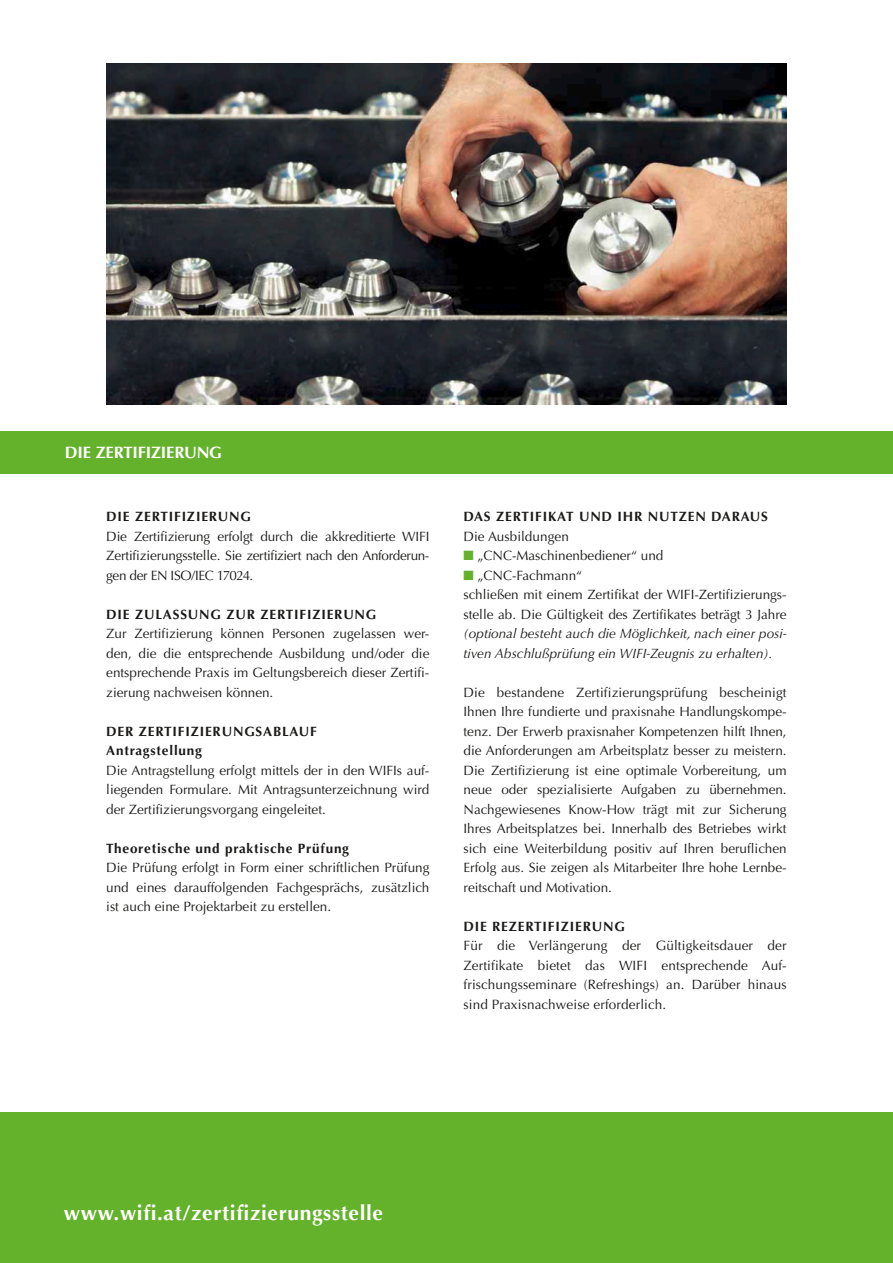
<style>
.page{position:relative;width:893px;height:1263px;background:#fff}
.page>*{position:absolute;margin:0;border:0;box-sizing:border-box;transform-origin:0 0}
.t1{font:700 21px "Optima LT Std";letter-spacing:.03em;color:#fff}
.t2{font:700 16.5px "Optima LT Std";letter-spacing:-.015em;color:#fff}
.t3{font:13.5px/19.5px "Optima LT Std";color:#1a1918;text-align:justify}
.t4{font:700 13.5px/19.5px "Optima LT Std";letter-spacing:.06em;color:#1a1918}
.t5{font:italic 13.5px/19.5px "Optima LT Std";color:#1a1918}
.s1{color:#64b22c}
</style>
<div class="page">
<div style="left:0;top:1108px;width:893px;height:155px;background:#64b22c"></div>
<div style="left:0;top:1105px;width:893px;height:6px;background:#fff"></div>
<div style="left:0;top:431px;width:893px;height:43px;background:#64b22c"></div>
<img style="left:106px;top:64px;width:681px;height:340px">
<p class="t2" style="left:65px;top:443px;width:159px">DIE ZERTIFIZIERUNG</p>
<p class="t4" style="left:106px;top:507px;width:146px">DIE ZERTIFIZIERUNG</p>
<p class="t3" style="left:106px;top:526px;width:325px">Die Zertifizierung erfolgt durch die akkreditierte WIFI Zertifizierungsstelle. Sie zertifiziert nach den Anforderun&shy;gen der EN ISO/IEC 17024.</p>
<p class="t4" style="left:106px;top:604px;width:93px">Die Zu lassung</p>
<p class="t4" style="left:226px;top:604px;width:11px">zur</p>
<p class="t4" style="left:260px;top:604px;width:19px">Zertifizierung</p>
<p class="t3" style="left:106px;top:624px;width:325px">Zur Zertifizierung können Personen zugelassen wer&shy;den, die die entsprechende Ausbildung und/oder die entsprechende Praxis im Geltungsbereich dieser Zertifi&shy;zierung nachweisen können.</p>
<p class="t4" style="left:106px;top:721px;width:212px">DER ZERTIFIZIERUNGSABLAUF<br>Antragstellung</p>
<p class="t3" style="left:106px;top:760px;width:325px">Die Antragstellung erfolgt mittels der in den WIFIs auf&shy;liegenden Formulare. Mit Antragsunterzeichnung wird der Zertifizierungsvorgang eingeleitet.</p>
<p class="t4" style="left:106px;top:838px;width:244px">Theoretische und praktische Prüfung</p>
<p class="t3" style="left:106px;top:858px;width:325px">Die Prüfung erfolgt in Form einer schriftlichen Prüfung und eines darauffolgenden Fachgesprächs, zusätzlich ist auch eine Projektarbeit zu erstellen.</p>
<p class="t4" style="left:463px;top:507px;width:305px">DAS ZERTIFIKAT UND IHR NUTZEN DARAUS</p>
<p class="t3" style="left:463px;top:526px;width:107px">Die Ausbildungen</p>
<p class="t3" style="left:463px;top:546px;width:201px"><span class="s1">■</span> „CNC-Maschinenbediener“ und</p>
<p class="t3" style="left:463px;top:565px;width:325px;text-align:left"><span class="s1">■</span> „CNC-Fachmann“<br>schließen mit einem Zertifikat der WIFI-Zertifizierungs&shy;stelle ab. Die Gültigkeit des Zertifikates beträgt 3 Jahre</p>
<p class="t5" style="left:463px;top:624px;width:325px">(optional besteht auch die Möglichkeit, nach einer posi&shy;tiven Abschlußprüfung ein WIFI-Zeugnis zu erhalten).</p>
<p class="t3" style="left:463px;top:682px;width:325px">Die bestandene Zertifizierungsprüfung bescheinigt Ihnen Ihre fundierte und praxisnahe Handlungskompe&shy;tenz. Der Erwerb praxisnaher Kompetenzen hilft Ihnen, die Anforderungen am Arbeitsplatz besser zu meistern.<br>Die Zertifizierung ist eine optimale Vorbereitung, um neue oder spezialisierte Aufgaben zu übernehmen.<br>Nachgewiesenes Know-How trägt mit zur Sicherung Ihres Arbeitsplatzes bei. Innerhalb des Betriebes wirkt sich eine Weiterbildung positiv auf Ihren beruflichen Erfolg aus. Sie zeigen als Mitarbeiter Ihre hohe Lernbe&shy;reitschaft und Motivation.</p>
<p class="t4" style="left:463px;top:916px;width:163px">DIE REZERTIFIZIERUNG</p>
<p class="t3" style="left:463px;top:936px;width:325px">Für die Verlängerung der Gültigkeitsdauer der Zertifikate bietet das WIFI entsprechende Auf&shy;frischungsseminare (Refreshings) an. Darüber hinaus sind Praxisnachweise erforderlich.</p>
<h1 class="t1" style="left:64px;top:1201px;width:321px">www.wifi.at/zertifizierungsstelle</h1>
</div>
